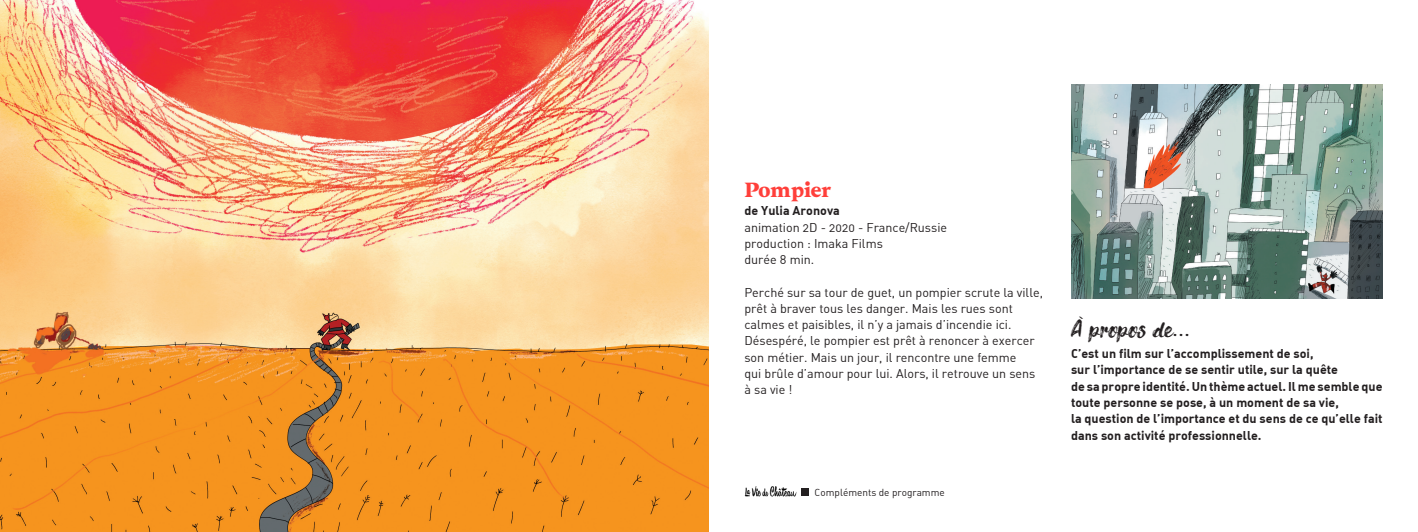
<style>
.page{position:relative;width:1418px;height:532px;background:#fff}
.page>*{position:absolute;margin:0;border:0;box-sizing:border-box;transform-origin:0 0}
.t1{font:21.25px "Richie Brusher";color:#231f20}
.t2{font:21.25px "Beirut Poster";color:#ff3f3a}
.t3{font:12.5px/16.2px "DIN Alternate";color:#231f20}
.t4{font:700 12.5px/16.2px "DIN Alternate";color:#231f20}
.t5{font:10px "DIN Alternate";color:#231f20}
.s1{font-family:"Hey October";font-size:23.75px}
</style>
<div class="page">
<img style="left:0;top:0;width:709px;height:531px">
<img style="left:1071px;top:84px;width:311px;height:215px">
<img style="left:744px;top:486px;width:52px;height:10px">
<div style="left:801px;top:488px;width:8px;height:8px;background:#231f20"></div>
<h1 class="t2" style="left:744px;top:175px;width:88px">Pompier</h1>
<p class="t4" style="left:744px;top:202px;width:97px">de Yulia Aronova</p>
<p class="t3" style="left:744px;top:219px;width:204px">animation 2D - 2020 - France/Russie production : Imaka Films<br>durée 8 min.</p>
<p class="t3" style="left:744px;top:284px;width:300px">Perché sur sa tour de guet, un pompier scrute la ville, prêt à braver tous les danger. Mais les rues sont calmes et paisibles, il n’y a jamais d’incendie ici.<br>Désespéré, le pompier est prêt à renoncer à exercer son métier. Mais un jour, il rencontre une femme<br>qui brûle d’amour pour lui. Alors, il retrouve un sens à sa vie !</p>
<p class="t5" style="left:814px;top:486px;width:132px">Compléments de programme</p>
<h1 class="t1" style="left:1070px;top:320px;width:120px"><span class="s1">À</span> propos de<span class="s1">...</span></h1>
<p class="t4" style="left:1070px;top:345px;width:313px">C’est un film sur l’accomplissement de soi,<br>sur l’importance de se sentir utile, sur la quête<br>de sa propre identité. Un thème actuel. Il me semble que toute personne se pose, à un moment de sa vie,<br>la question de l’importance et du sens de ce qu’elle fait dans son activité professionnelle.</p>
</div>
